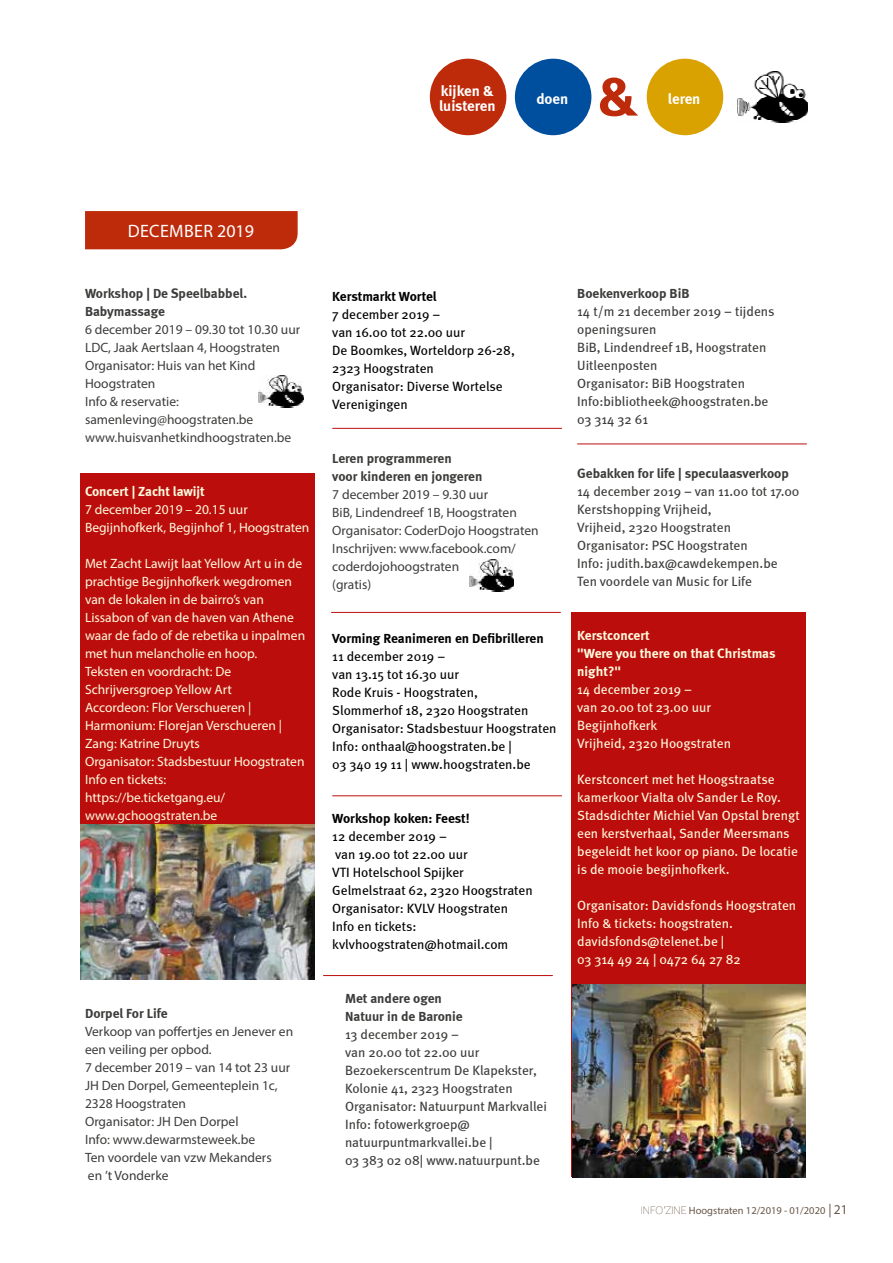
<style>
.page{position:relative;width:893px;height:1263px;background:#fff}
.page>*{position:absolute;margin:0;border:0;box-sizing:border-box;transform-origin:0 0}
.t1{font:18px "Myriad Pro";letter-spacing:.02em;color:#fff}
.t2{font:700 15px/15px "Meta";color:#fff}
.t3{font:13.5px/18px "Myriad Pro";color:#3c3c3b}
.t4{font:13.5px/18px "Meta";color:#3c3c3b}
.t5{font:13.5px/18px "Myriad Pro";color:#fffbde}
.t6{font:13.5px/18px "Meta";color:#000}
.t7{font:13.5px/18px "Meta";color:#fffbde}
.t8{font:700 13.5px/18px "Meta";color:#3c3c3b}
.t9{font:700 13.5px "Meta";color:#000}
.t10{font:700 13.5px/18px "Meta";color:#fffbde}
.t11{font:13.5px "Meta Bold LF";color:#3c3c3b}
.t12{font:10.5px "Myriad Pro";color:#685546}
.s1{font-family:"Lane";font-stretch:condensed}
.s2{font-size:13.5px}
</style>
<div class="page">
<div style="left:81px;top:473px;width:234px;height:506px;background:#bb0e0c"></div>
<img style="left:81px;top:825px;width:234px;height:154px">
<div style="left:430px;top:59px;width:76px;height:76px;background:#bd2b0b;border-radius:50%"></div>
<div style="left:515px;top:59px;width:76px;height:76px;background:#004f9f;border-radius:50%"></div>
<div style="left:647px;top:59px;width:76px;height:76px;background:#d9a200;border-radius:50%"></div>
<svg style="left:600px;top:78px;width:38px;height:38px"></svg>
<img style="left:738px;top:72px;width:70px;height:50px">
<div style="left:85px;top:211px;width:213px;height:38px;background:#bd2b0b"></div>
<hr style="left:332px;top:428px;width:230px;height:1px;background:#bb0e0c">
<img style="left:258px;top:375px;width:45px;height:33px">
<img style="left:469px;top:559px;width:45px;height:33px">
<hr style="left:331px;top:612px;width:230px;height:1px;background:#bb0e0c">
<hr style="left:323px;top:975px;width:230px;height:1px;background:#bb0e0c">
<hr style="left:577px;top:444px;width:230px;height:1px;background:#bb0e0c">
<div style="left:571px;top:612px;width:235px;height:565px;background:#bb0e0c"></div>
<img style="left:573px;top:984px;width:233px;height:193px">
<hr style="left:332px;top:795px;width:230px;height:1px;background:#bb0e0c">
<p class="t2" style="left:439px;top:84px;width:58px">kijken &amp; luisteren</p>
<p class="t2" style="left:536px;top:91px;width:33px">doen</p>
<p class="t2" style="left:668px;top:91px;width:34px">leren</p>
<h1 class="t1" style="left:128px;top:220px;width:128px">DECEMBER 2019</h1>
<p class="t8" style="left:85px;top:284px;width:164px">Workshop | De Speelbabbel.<br>Babymassage</p>
<p class="t3" style="left:85px;top:320px;width:217px">6 december 2019 – 09.30 tot 10.30 uur<br>LDC, Jaak Aertslaan 4, Hoogstraten<br>Organisator: Huis van het Kind<br>Hoogstraten<br>Info &amp; reservatie: samenleving@hoogstraten.be www.huisvanhetkindhoogstraten.be</p>
<p class="t10" style="left:85px;top:482px;width:121px">Concert | Zacht lawijt</p>
<p class="t5" style="left:85px;top:500px;width:226px">7 december 2019 – 20.15 uur<br>Begijnhofkerk, Begijnhof 1, Hoogstraten</p>
<p class="t5" style="left:85px;top:554px;width:222px">Met Zacht Lawijt laat Yellow Art u in de prachtige Begijnhofkerk wegdromen van de lokalen in de bairro’s van<br>Lissabon of van de haven van Athene waar de fado of de rebetika u inpalmen met hun melancholie en hoop.<br>Teksten en voordracht: De<br>Schrijversgroep Yellow Art<br>Accordeon: Flor Verschueren |<br>Harmonium: Florejan Verschueren |<br>Zang: Katrine Druyts<br>Organisator: Stadsbestuur Hoogstraten<br>Info en tickets: https://be.ticketgang.eu/ www.gchoogstraten.be</p>
<p class="t11" style="left:85px;top:1005px;width:84px">Dorpel For Life</p>
<p class="t3" style="left:85px;top:1022px;width:210px">Verkoop van poffertjes en Jenever en een veiling per opbod.<br>7 december 2019 – van 14 tot 23 uur<br>JH Den Dorpel, Gemeenteplein 1c,<br>2328 Hoogstraten<br>Organisator: JH Den Dorpel<br>Info: www.dewarmsteweek.be<br>Ten voordele van vzw Mekanders<br>en ’t Vonderke</p>
<p class="t9" style="left:332px;top:288px;width:106px">Kerstmarkt Wortel</p>
<p class="t6" style="left:332px;top:305px;width:184px">7 december 2019 –<br>van 16.00 tot 22.00 uur<br>De Boomkes, Worteldorp 26-28,<br>2323 Hoogstraten<br>Organisator: Diverse Wortelse<br>Verenigingen</p>
<p class="t8" style="left:332px;top:449px;width:152px">Leren programmeren<br>voor kinderen en jongeren</p>
<p class="t3" style="left:332px;top:485px;width:208px">7 december 2019 – 9.30 uur<br>BiB, Lindendreef 1B, Hoogstraten<br>Organisator: CoderDojo Hoogstraten<br>Inschrijven: www.facebook.com/ coderdojohoogstraten<br>(gratis)</p>
<p class="t9" style="left:332px;top:630px;width:213px">Vorming Reanimeren en Defibrilleren</p>
<p class="t6" style="left:332px;top:647px;width:226px">11 december 2019 –<br>van 13.15 tot 16.30 uur<br>Rode Kruis - Hoogstraten,<br>Slommerhof 18, 2320 Hoogstraten<br>Organisator: Stadsbestuur Hoogstraten<br>Info: onthaal@hoogstraten.be |<br>03 340 19 11 | www.hoogstraten.be</p>
<p class="t9" style="left:332px;top:810px;width:139px">Workshop koken: Feest!</p>
<p class="t6" style="left:332px;top:827px;width:202px">12 december 2019 –<br>van 19.00 tot 22.00 uur<br>VTI Hotelschool Spijker<br>Gelmelstraat 62, 2320 Hoogstraten<br>Organisator: KVLV Hoogstraten<br>Info en tickets: kvlvhoogstraten@hotmail.com</p>
<p class="t8" style="left:345px;top:989px;width:119px">Met andere ogen<br>Natuur in de Baronie</p>
<p class="t4" style="left:345px;top:1025px;width:203px">13 december 2019 –<br>van 20.00 tot 22.00 uur<br>Bezoekerscentrum De Klapekster,<br>Kolonie 41, 2323 Hoogstraten<br>Organisator: Natuurpunt Markvallei<br>Info: fotowerkgroep@ natuurpuntmarkvallei.be |<br>03 383 02 08| www.natuurpunt.be</p>
<p class="t8" style="left:577px;top:284px;width:114px">Boekenverkoop BiB</p>
<p class="t4" style="left:577px;top:302px;width:199px">14 t/m 21 december 2019 – tijdens openingsuren<br>BiB, Lindendreef 1B, Hoogstraten<br>Uitleenposten<br>Organisator: BiB Hoogstraten<br>Info:bibliotheek@hoogstraten.be<br>03 314 32 61</p>
<p class="t8" style="left:577px;top:464px;width:213px">Gebakken for life | speculaasverkoop</p>
<p class="t4" style="left:577px;top:482px;width:224px">14 december 2019 – van 11.00 tot 17.00<br>Kerstshopping Vrijheid,<br>Vrijheid, 2320 Hoogstraten<br>Organisator: PSC Hoogstraten<br>Info: judith.bax@cawdekempen.be<br>Ten voordele van Music for Life</p>
<p class="t10" style="left:577px;top:626px;width:200px">Kerstconcert<br>"Were you there on that Christmas night?"</p>
<p class="t7" style="left:577px;top:680px;width:155px">14 december 2019 –<br>van 20.00 tot 23.00 uur<br>Begijnhofkerk<br>Vrijheid, 2320 Hoogstraten</p>
<p class="t7" style="left:577px;top:770px;width:224px">Kerstconcert met het Hoogstraatse kamerkoor Vialta olv Sander Le Roy.<br>Stadsdichter Michiel Van Opstal brengt een kerstverhaal, Sander Meersmans begeleidt het koor op piano. De locatie is de mooie begijnhofkerk.</p>
<p class="t7" style="left:577px;top:896px;width:220px">Organisator: Davidsfonds Hoogstraten<br>Info &amp; tickets: hoogstraten. davidsfonds@telenet.be |<br>03 314 49 24 | 0472 64 27 82</p>
<p class="t12" style="left:641px;top:1204px;width:208px"><span class="s1">INFO’ZINE</span> Hoogstraten 12/2019 - 01/2020 <span class="s2">| 21</span></p>
</div>
